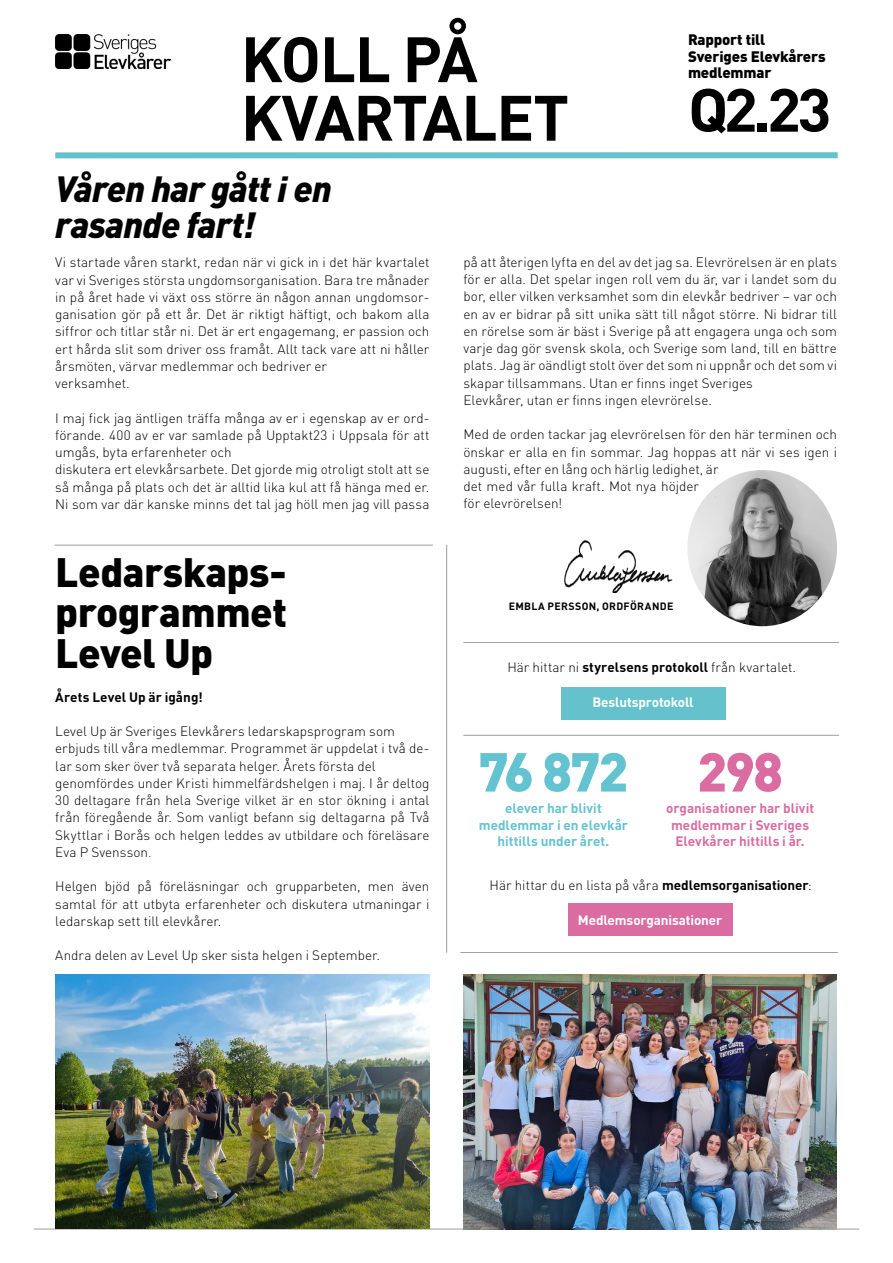
<style>
.page{position:relative;width:893px;height:1263px;background:#fff}
.page>*{position:absolute;margin:0;border:0;box-sizing:border-box;transform-origin:0 0}
.t1{font:700 63px/58.5px "DINOT";letter-spacing:-.02em;color:#000}
.t2{font:700 60px "DINOT";color:#000;scale:1.05 1}
.t3{font:900 54px "DINOT";color:#63c3d1}
.t4{font:900 54px "DINOT";color:#da6ca2}
.t5{font:900 40.5px/40.5px "DINOT";letter-spacing:-.015em;color:#000;text-align:justify}
.t6{font:italic 900 36px/36px "DINOT";letter-spacing:-.015em;color:#000}
.t7{font:900 15px/16.5px "DINOT";letter-spacing:-.01em;color:#000}
.t8{font:300 13.5px/17.2px "DINOT";color:#000}
.t9{font:700 13.5px/16.5px "DINOT";letter-spacing:-.005em;color:#da6ca2;text-align:center}
.t10{font:700 13.5px/16.5px "DINOT";letter-spacing:-.005em;color:#63c3d1;text-align:center}
.t11{font:700 13.5px "DINOT";letter-spacing:-.01em;color:#fff}
.t12{font:700 13.5px "DINOT";color:#000}
.t13{font:700 10.5px "DINOT";letter-spacing:.03em;color:#000}
.s1{color:#cd1719}
.s2{font-weight:700}
</style>
<div class="page">
<hr style="left:34px;top:1229px;width:825px;height:1px;background:#9d9d9c">
<hr style="left:55px;top:545px;width:378px;height:1px;background:#9d9d9c">
<hr style="left:461px;top:952px;width:376px;height:1px;background:#9d9d9c">
<hr style="left:446px;top:545px;width:1px;height:407px;background:#9d9d9c">
<img style="left:55px;top:34px;width:115px;height:35px">
<div style="left:55px;top:152px;width:783px;height:6px;background:#65c2cc"></div>
<img style="left:463px;top:975px;width:373px;height:254px">
<img style="left:55px;top:975px;width:374px;height:254px">
<img style="left:687px;top:470px;width:150px;height:156px">
<img style="left:564px;top:540px;width:109px;height:53px">
<div style="left:561px;top:688px;width:164px;height:32px;background:#65c2cc"></div>
<div style="left:568px;top:904px;width:165px;height:32px;background:#da6ca2"></div>
<hr style="left:464px;top:735px;width:375px;height:1px;background:#9d9d9c">
<hr style="left:464px;top:642px;width:375px;height:1px;background:#9d9d9c">
<h1 class="t1" style="left:241px;top:26px;width:330px">KOLL PÅ<br>KVARTALET</h1>
<p class="t7" style="left:688px;top:31px;width:139px">Rapport till<br>Sveriges Elevkårers medlemmar</p>
<h2 class="t2" style="left:688px;top:63px;width:138px">Q2.23</h2>
<h3 class="t6" style="left:55px;top:169px;width:278px">Våren har gått i en rasande fart!</h3>
<p class="t8" style="left:55px;top:253px;width:376px">Vi startade våren starkt, redan när vi gick in i det här kvartalet var vi Sveriges största ungdomsorganisation. Bara tre månader in på året hade vi växt oss större än någon annan ungdomsor&shy;ganisation gör på ett år. Det är riktigt häftigt, och bakom alla siffror och titlar står ni. Det är ert engagemang, er passion och ert hårda slit som driver oss framåt. Allt tack vare att ni håller årsmöten, värvar medlemmar och bedriver er<br>verksamhet.</p>
<p class="t8" style="left:55px;top:408px;width:376px">I maj fick jag äntligen träffa många av er i egenskap av er ord&shy;förande. 400 av er var samlade på Upptakt23 i Uppsala för att umgås, byta erfarenheter och<br>diskutera ert elevkårsarbete. Det gjorde mig otroligt stolt att se så många på plats och det är alltid lika kul att få hänga med er.<br>Ni som var där kanske minns det tal jag höll men jag vill passa</p>
<h3 class="t5" style="left:55px;top:549px;width:233px">Ledarskaps&shy;programmet Level Up</h3>
<p class="t12" style="left:55px;top:686px;width:149px">Årets Level Up är igång!</p>
<p class="t8" style="left:55px;top:722px;width:376px">Level Up är Sveriges Elevkårers ledarskapsprogram som erbjuds till våra medlemmar. Programmet är uppdelat i två de&shy;lar som sker över två separata helger. Årets första del genomfördes under Kristi himmelfärdshelgen i maj. I år deltog 30 deltagare från hela Sverige vilket är en stor ökning i antal från föregående år. Som vanligt befann sig deltagarna på Två Skyttlar i Borås och helgen leddes av utbildare och föreläsare Eva P Svensson<span class="s1">.</span></p>
<p class="t8" style="left:55px;top:877px;width:376px;text-align:justify">Helgen bjöd på föreläsningar och grupparbeten, men även samtal för att utbyta erfarenheter och diskutera utmaningar i ledarskap sett till elevkårer.</p>
<p class="t8" style="left:55px;top:946px;width:326px">Andra delen av Level Up sker sista helgen i September.</p>
<p class="t8" style="left:463px;top:252px;width:375px">på att återigen lyfta en del av det jag sa. Elevrörelsen är en plats för er alla. Det spelar ingen roll vem du är, var i landet som du bor, eller vilken verksamhet som din elevkår bedriver – var och en av er bidrar på sitt unika sätt till något större. Ni bidrar till en rörelse som är bäst i Sverige på att engagera unga och som varje dag gör svensk skola, och Sverige som land, till en bättre plats. Jag är oändligt stolt över det som ni uppnår och det som vi skapar tillsammans. Utan er finns inget Sveriges<br>Elevkårer, utan er finns ingen elevrörelse.</p>
<p class="t8" style="left:463px;top:425px;width:375px">Med de orden tackar jag elevrörelsen för den här terminen och önskar er alla en fin sommar. Jag hoppas att när vi ses igen i augusti, efter en lång och härlig ledighet, är<br>det med vår fulla kraft. Mot nya höjder<br>för elevrörelsen!</p>
<p class="t13" style="left:509px;top:598px;width:166px">EMBLA PERSSON, ORDFÖRANDE</p>
<p class="t8" style="left:507px;top:657px;width:290px">Här hittar ni <span class="s2">styrelsens protokoll</span> från kvartalet.</p>
<p class="t11" style="left:592px;top:692px;width:103px">Beslutsprotokoll</p>
<h3 class="t3" style="left:479px;top:729px;width:151px">76 872</h3>
<p class="t10" style="left:479px;top:799px;width:151px">elever har blivit medlemmar i en elevkår hittills under året.</p>
<h3 class="t4" style="left:697px;top:729px;width:88px">298</h3>
<p class="t9" style="left:666px;top:799px;width:150px">organisationer har blivit medlemmar i Sveriges<br>Elevkårer hittills i år.</p>
<p class="t8" style="left:490px;top:875px;width:324px">Här hittar du en lista på våra <span class="s2">medlemsorganisationer</span>:</p>
<p class="t11" style="left:578px;top:909px;width:146px">Medlemsorganisationer</p>
</div>
